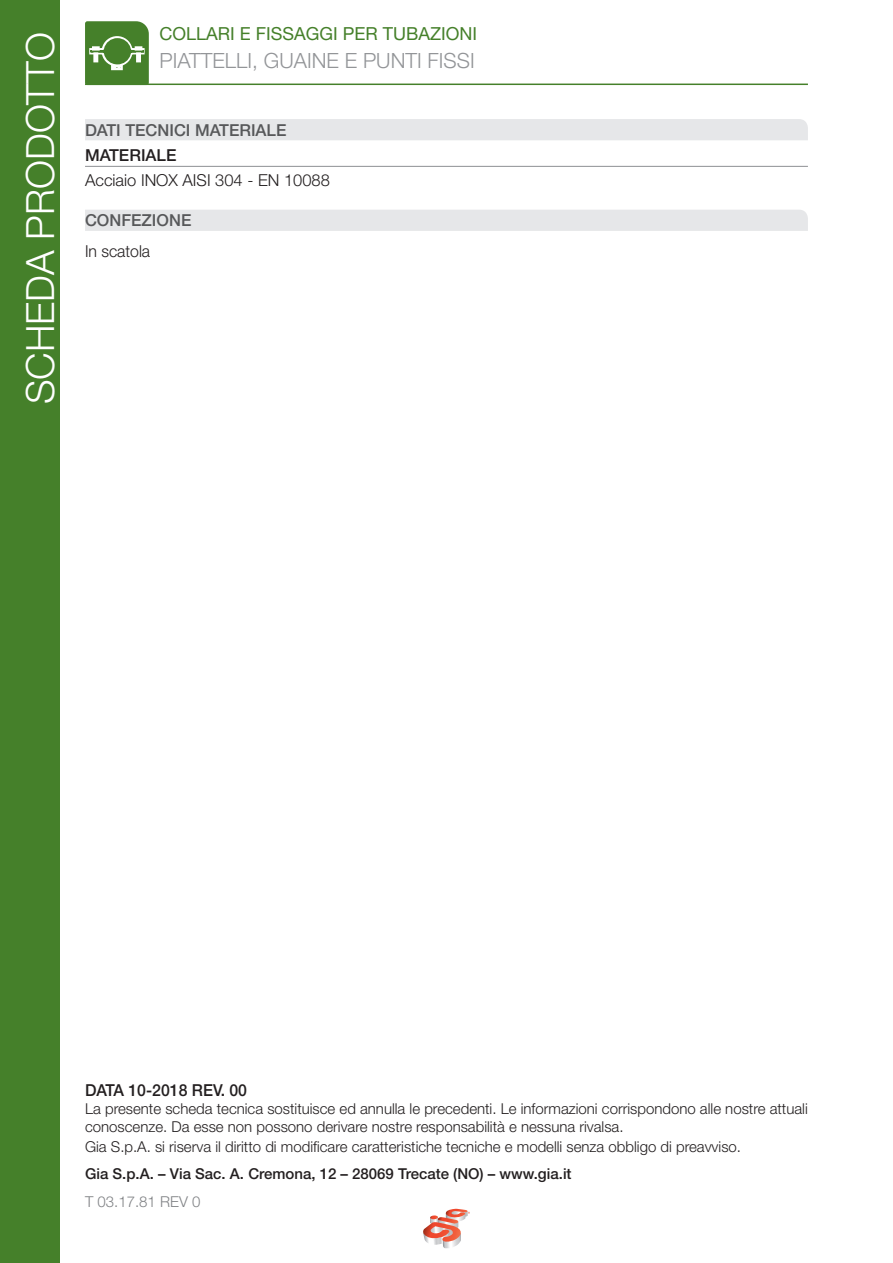
<style>
.page{position:relative;width:893px;height:1263px;background:#fff}
.page>*{position:absolute;margin:0;border:0;box-sizing:border-box;transform-origin:0 0}
.t1{font:300 39px "Helvetica Neue LT Std";color:#fff}
.t2{font:300 21px "Helvetica Neue LT Std";color:#939598}
.t3{font:18px "Helvetica Neue LT Std";color:#45802a}
.t4{font:500 16.5px "Helvetica Neue LT Std";color:#57585a}
.t5{font:300 16.5px "Helvetica Neue LT Std";color:#231f20}
.t6{font:500 16.5px "Helvetica Neue LT Std";color:#231f20;scale:.96 1}
.t7{font:500 16.5px "Helvetica Neue LT Std";color:#231f20}
.t8{font:300 16.5px "Helvetica Neue LT Std";color:#231f20;scale:.96 1}
.t9{font:300 15px/18px "Helvetica Neue LT Std";color:#231f20}
.t10{font:500 15px "Helvetica Neue LT Std";color:#231f20}
.t11{font:300 15px "Helvetica Neue LT Std";color:#808285}
</style>
<div class="page">
<hr style="left:85px;top:84px;width:723px;height:1px;background:#45802a">
<svg style="left:85px;top:21px;width:64px;height:63px;background:#5b8f43"></svg>
<div style="left:0;top:0;width:60px;height:1263px;background:#45802a"></div>
<svg style="left:423px;top:1209px;width:47px;height:39px"></svg>
<hr style="left:85px;top:166px;width:723px;height:1px;background:#939598">
<div style="left:85px;top:119px;width:723px;height:21px;background:#e6e7e9"></div>
<div style="left:85px;top:210px;width:723px;height:21px;background:#e6e7e9"></div>
<h1 class="t1" style="left:16px;top:404px;width:374px;rotate:-90deg">SCHEDA PRODOTTO</h1>
<p class="t3" style="left:159px;top:23px;width:319px">COLLARI E FISSAGGI PER TUBAZIONI</p>
<p class="t2" style="left:159px;top:48px;width:317px">PIATTELLI, GUAINE E PUNTI FISSI</p>
<p class="t4" style="left:85px;top:120px;width:203px">DATI TECNICI MATERIALE</p>
<p class="t7" style="left:85px;top:145px;width:93px">MATERIALE</p>
<p class="t5" style="left:85px;top:170px;width:246px">Acciaio INOX AISI 304 - EN 10088</p>
<p class="t4" style="left:85px;top:210px;width:108px">CONFEZIONE</p>
<p class="t8" style="left:85px;top:241px;width:69px">In scatola</p>
<p class="t6" style="left:85px;top:1080px;width:170px">DATA 10-2018 REV. 00</p>
<p class="t9" style="left:85px;top:1099px;width:724px">La presente scheda tecnica sostituisce ed annulla le precedenti. Le informazioni corrispondono alle nostre attuali conoscenze. Da esse non possono derivare nostre responsabilità e nessuna rivalsa.</p>
<p class="t9" style="left:85px;top:1137px;width:658px">Gia S.p.A. si riserva il diritto di modificare caratteristiche tecniche e modelli senza obbligo di preavviso.</p>
<p class="t10" style="left:85px;top:1165px;width:488px">Gia S.p.A. – Via Sac. A. Cremona, 12 – 28069 Trecate (NO) – www.gia.it</p>
<p class="t11" style="left:85px;top:1192px;width:117px">T 03.17.81 REV 0</p>
</div>
